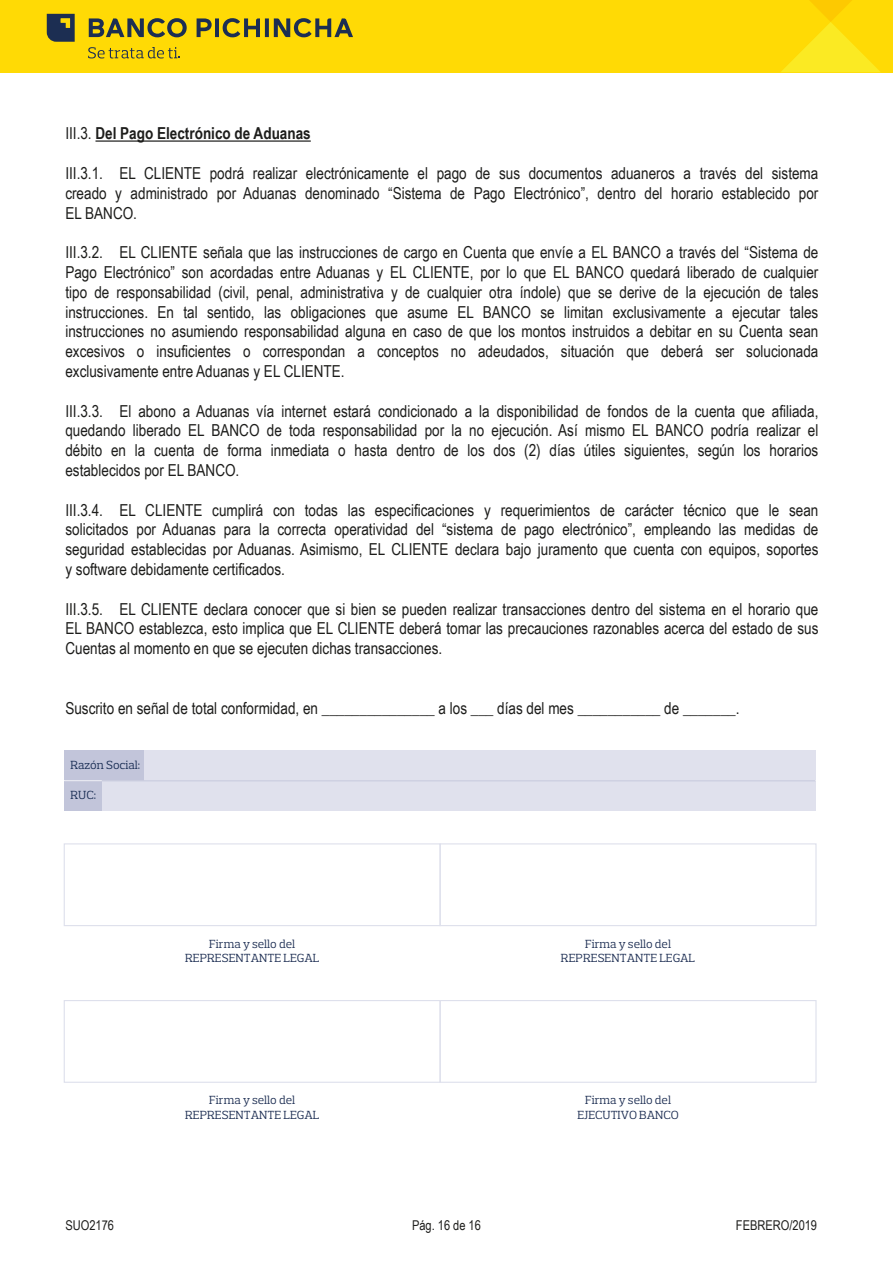
<style>
.page{position:relative;width:893px;height:1263px;background:#fff}
.page>*{position:absolute;margin:0;border:0;box-sizing:border-box;transform-origin:0 0}
.t1{font:16.5px/19.8px "Arial Narrow";color:#1d1d1b;text-align:justify}
.t2{font:700 16.5px "Arial Narrow";color:#1d1d1b}
.t3{font:13.5px "Arial Narrow";color:#1d1d1b}
.t4{font:12px/14.4px "Prelo Slab";color:#1c2d52;text-align:center}
.t5{font:12px "Prelo Slab";color:#182c53}
.s1{font-weight:400}
</style>
<div class="page">
<div style="left:64px;top:843px;width:377px;height:83px;border:1px solid #dee0ec"></div>
<div style="left:440px;top:843px;width:377px;height:83px;border:1px solid #dee0ec"></div>
<div style="left:64px;top:1000px;width:377px;height:83px;border:1px solid #dee0ec"></div>
<div style="left:440px;top:1000px;width:377px;height:83px;border:1px solid #dee0ec"></div>
<hr style="left:95px;top:140px;width:216px;height:2px;background:#1d1d1b">
<div style="left:0;top:0;width:893px;height:72px;background:#ffda05"></div>
<svg style="left:781px;top:0;width:99px;height:72px"></svg>
<svg style="left:89px;top:18px;width:264px;height:19px"></svg>
<svg style="left:47px;top:14px;width:28px;height:28px"></svg>
<svg style="left:88px;top:47px;width:92px;height:11px"></svg>
<div style="left:119px;top:751px;width:697px;height:29px;background:#e0e1ed"></div>
<div style="left:64px;top:751px;width:80px;height:29px;background:#c2c5da"></div>
<div style="left:102px;top:781px;width:714px;height:29px;background:#e0e1ed"></div>
<div style="left:64px;top:781px;width:38px;height:29px;background:#c2c5da"></div>
<hr style="left:64px;top:780px;width:80px;height:1px;background:#e0e1ed">
<hr style="left:102px;top:780px;width:714px;height:1px;background:#c2c5da">
<p class="t2" style="left:65px;top:121px;width:247px"><span class="s1">III.3.</span> Del Pago Electrónico de Aduanas</p>
<p class="t1" style="left:65px;top:163px;width:755px">III.3.1. EL CLIENTE podrá realizar electrónicamente el pago de sus documentos aduaneros a través del sistema creado y administrado por Aduanas denominado “Sistema de Pago Electrónico”, dentro del horario establecido por EL BANCO.</p>
<p class="t1" style="left:65px;top:242px;width:755px">III.3.2. EL CLIENTE señala que las instrucciones de cargo en Cuenta que envíe a EL BANCO a través del “Sistema de Pago Electrónico” son acordadas entre Aduanas y EL CLIENTE, por lo que EL BANCO quedará liberado de cualquier tipo de responsabilidad (civil, penal, administrativa y de cualquier otra índole) que se derive de la ejecución de tales instrucciones. En tal sentido, las obligaciones que asume EL BANCO se limitan exclusivamente a ejecutar tales instrucciones no asumiendo responsabilidad alguna en caso de que los montos instruidos a debitar en su Cuenta sean excesivos o insuficientes o correspondan a conceptos no adeudados, situación que deberá ser solucionada exclusivamente entre Aduanas y EL CLIENTE.</p>
<p class="t1" style="left:65px;top:400px;width:755px">III.3.3. El abono a Aduanas vía internet estará condicionado a la disponibilidad de fondos de la cuenta que afiliada, quedando liberado EL BANCO de toda responsabilidad por la no ejecución. Así mismo EL BANCO podría realizar el débito en la cuenta de forma inmediata o hasta dentro de los dos (2) días útiles siguientes, según los horarios establecidos por EL BANCO.</p>
<p class="t1" style="left:65px;top:499px;width:755px">III.3.4. EL CLIENTE cumplirá con todas las especificaciones y requerimientos de carácter técnico que le sean solicitados por Aduanas para la correcta operatividad del “sistema de pago electrónico”, empleando las medidas de seguridad establecidas por Aduanas. Asimismo, EL CLIENTE declara bajo juramento que cuenta con equipos, soportes y software debidamente certificados.</p>
<p class="t1" style="left:65px;top:598px;width:755px">III.3.5. EL CLIENTE declara conocer que si bien se pueden realizar transacciones dentro del sistema en el horario que EL BANCO establezca, esto implica que EL CLIENTE deberá tomar las precauciones razonables acerca del estado de sus Cuentas al momento en que se ejecuten dichas transacciones.</p>
<p class="t1" style="left:65px;top:697px;width:676px">Suscrito en señal de total conformidad, en _______________ a los ___ días del mes ___________ de _______.</p>
<p class="t5" style="left:70px;top:757px;width:71px">Razón Social:</p>
<p class="t5" style="left:70px;top:788px;width:27px">RUC:</p>
<p class="t4" style="left:185px;top:936px;width:136px">Firma y sello del<br>REPRESENTANTE LEGAL</p>
<p class="t4" style="left:561px;top:936px;width:136px">Firma y sello del<br>REPRESENTANTE LEGAL</p>
<p class="t4" style="left:185px;top:1093px;width:136px">Firma y sello del<br>REPRESENTANTE LEGAL</p>
<p class="t4" style="left:577px;top:1093px;width:103px">Firma y sello del<br>EJECUTIVO BANCO</p>
<p class="t3" style="left:65px;top:1215px;width:50px">SUO2176</p>
<p class="t3" style="left:412px;top:1215px;width:70px">Pág. 16 de 16</p>
<p class="t3" style="left:736px;top:1215px;width:83px">FEBRERO/2019</p>
</div>
